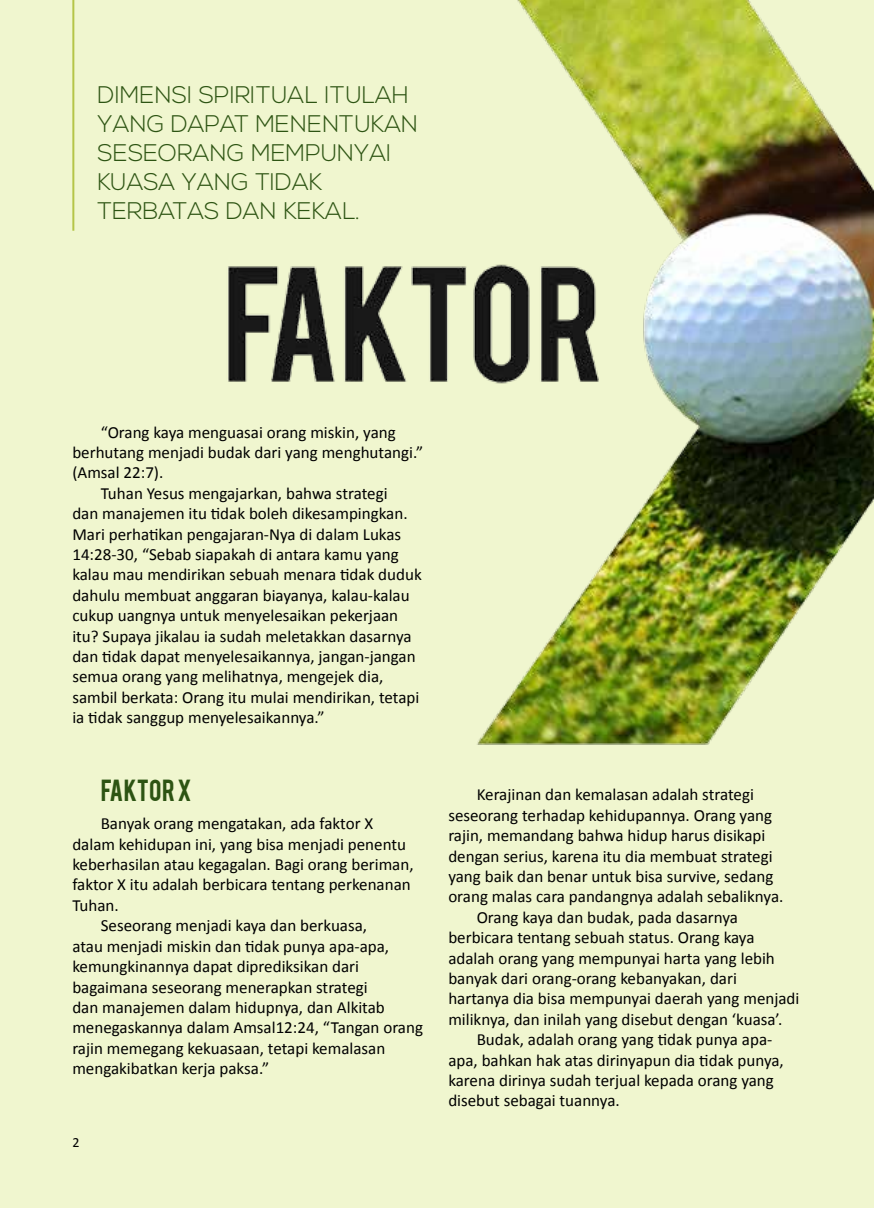
<style>
.page{position:relative;width:874px;height:1208px;background:#fff}
.page>*{position:absolute;margin:0;border:0;box-sizing:border-box;transform-origin:0 0}
.t1{font:300 24px/28.8px "Nexa";color:#2d5413}
.t2{font:24px "Bebas";color:#2d5413}
.t3{font:17px "Calibri";color:#000}
.t4{font:14px "Calibri";color:#000}
</style>
<div class="page">
<div style="left:0;top:0;width:873px;height:1208px;background:#f0f6cf"></div>
<img style="left:149px;top:0;width:724px;height:772px">
<hr style="left:72px;top:0;width:2px;height:231px;background:#b5c548">
<h1 class="t1" style="left:97px;top:82px;width:322px">DIMENSI SPIRITUAL ITULAH<br>YANG DAPAT MENENTUKAN<br>SESEORANG MEMPUNYAI<br>KUASA YANG TIDAK<br>TERBATAS DAN KEKAL.</h1>
<p class="t3" style="left:101px;top:421px;width:296px">“Orang kaya menguasai orang miskin, yang</p>
<p class="t3" style="left:72px;top:441px;width:352px">berhutang menjadi budak dari yang menghutangi.”</p>
<p class="t3" style="left:72px;top:462px;width:92px">(Amsal 22:7).</p>
<p class="t3" style="left:101px;top:482px;width:288px">Tuhan Yesus mengajarkan, bahwa strategi</p>
<p class="t3" style="left:72px;top:503px;width:336px">dan manajemen itu tidak boleh dikesampingkan.</p>
<p class="t3" style="left:72px;top:523px;width:330px">Mari perhatikan pengajaran-Nya di dalam Lukas</p>
<p class="t3" style="left:72px;top:543px;width:328px">14:28-30, “Sebab siapakah di antara kamu yang</p>
<p class="t3" style="left:72px;top:564px;width:350px">kalau mau mendirikan sebuah menara tidak duduk</p>
<p class="t3" style="left:72px;top:584px;width:339px">dahulu membuat anggaran biayanya, kalau-kalau</p>
<p class="t3" style="left:72px;top:605px;width:327px">cukup uangnya untuk menyelesaikan pekerjaan</p>
<p class="t3" style="left:72px;top:625px;width:340px">itu? Supaya jikalau ia sudah meletakkan dasarnya</p>
<p class="t3" style="left:72px;top:645px;width:344px">dan tidak dapat menyelesaikannya, jangan-jangan</p>
<p class="t3" style="left:72px;top:666px;width:312px">semua orang yang melihatnya, mengejek dia,</p>
<p class="t3" style="left:72px;top:686px;width:348px">sambil berkata: Orang itu mulai mendirikan, tetapi</p>
<p class="t3" style="left:72px;top:707px;width:254px">ia tidak sanggup menyelesaikannya.”</p>
<h1 class="t2" style="left:101px;top:773px;width:92px">FAKTOR X</h1>
<p class="t3" style="left:101px;top:813px;width:274px">Banyak orang mengatakan, ada faktor X</p>
<p class="t3" style="left:72px;top:833px;width:335px">dalam kehidupan ini, yang bisa menjadi penentu</p>
<p class="t3" style="left:72px;top:853px;width:342px">keberhasilan atau kegagalan. Bagi orang beriman,</p>
<p class="t3" style="left:72px;top:874px;width:340px">faktor X itu adalah berbicara tentang perkenanan</p>
<p class="t3" style="left:72px;top:894px;width:48px">Tuhan.</p>
<p class="t3" style="left:101px;top:915px;width:268px">Seseorang menjadi kaya dan berkuasa,</p>
<p class="t3" style="left:72px;top:935px;width:318px">atau menjadi miskin dan tidak punya apa-apa,</p>
<p class="t3" style="left:72px;top:955px;width:288px">kemungkinannya dapat diprediksikan dari</p>
<p class="t3" style="left:72px;top:976px;width:297px">bagaimana seseorang menerapkan strategi</p>
<p class="t3" style="left:72px;top:996px;width:314px">dan manajemen dalam hidupnya, dan Alkitab</p>
<p class="t3" style="left:72px;top:1017px;width:352px">menegaskannya dalam Amsal12:24, “Tangan orang</p>
<p class="t3" style="left:72px;top:1037px;width:314px">rajin memegang kekuasaan, tetapi kemalasan</p>
<p class="t3" style="left:72px;top:1057px;width:198px">mengakibatkan kerja paksa.”</p>
<p class="t4" style="left:72px;top:1133px;width:9px">2</p>
<p class="t3" style="left:476px;top:784px;width:278px">Kerajinan dan kemalasan adalah strategi</p>
<p class="t3" style="left:448px;top:804px;width:325px">seseorang terhadap kehidupannya. Orang yang</p>
<p class="t3" style="left:448px;top:825px;width:318px">rajin, memandang bahwa hidup harus disikapi</p>
<p class="t3" style="left:448px;top:845px;width:325px">dengan serius, karena itu dia membuat strategi</p>
<p class="t3" style="left:448px;top:865px;width:326px">yang baik dan benar untuk bisa survive, sedang</p>
<p class="t3" style="left:448px;top:886px;width:336px">orang malas cara pandangnya adalah sebaliknya.</p>
<p class="t3" style="left:476px;top:906px;width:263px">Orang kaya dan budak, pada dasarnya</p>
<p class="t3" style="left:448px;top:927px;width:307px">berbicara tentang sebuah status. Orang kaya</p>
<p class="t3" style="left:448px;top:947px;width:328px">adalah orang yang mempunyai harta yang lebih</p>
<p class="t3" style="left:448px;top:967px;width:290px">banyak dari orang-orang kebanyakan, dari</p>
<p class="t3" style="left:448px;top:988px;width:352px">hartanya dia bisa mempunyai daerah yang menjadi</p>
<p class="t3" style="left:448px;top:1008px;width:335px">miliknya, dan inilah yang disebut dengan ‘kuasa’.</p>
<p class="t3" style="left:476px;top:1029px;width:297px">Budak, adalah orang yang tidak punya apa-</p>
<p class="t3" style="left:448px;top:1049px;width:337px">apa, bahkan hak atas dirinyapun dia tidak punya,</p>
<p class="t3" style="left:448px;top:1069px;width:327px">karena dirinya sudah terjual kepada orang yang</p>
<p class="t3" style="left:448px;top:1090px;width:173px">disebut sebagai tuannya.</p>
</div>
